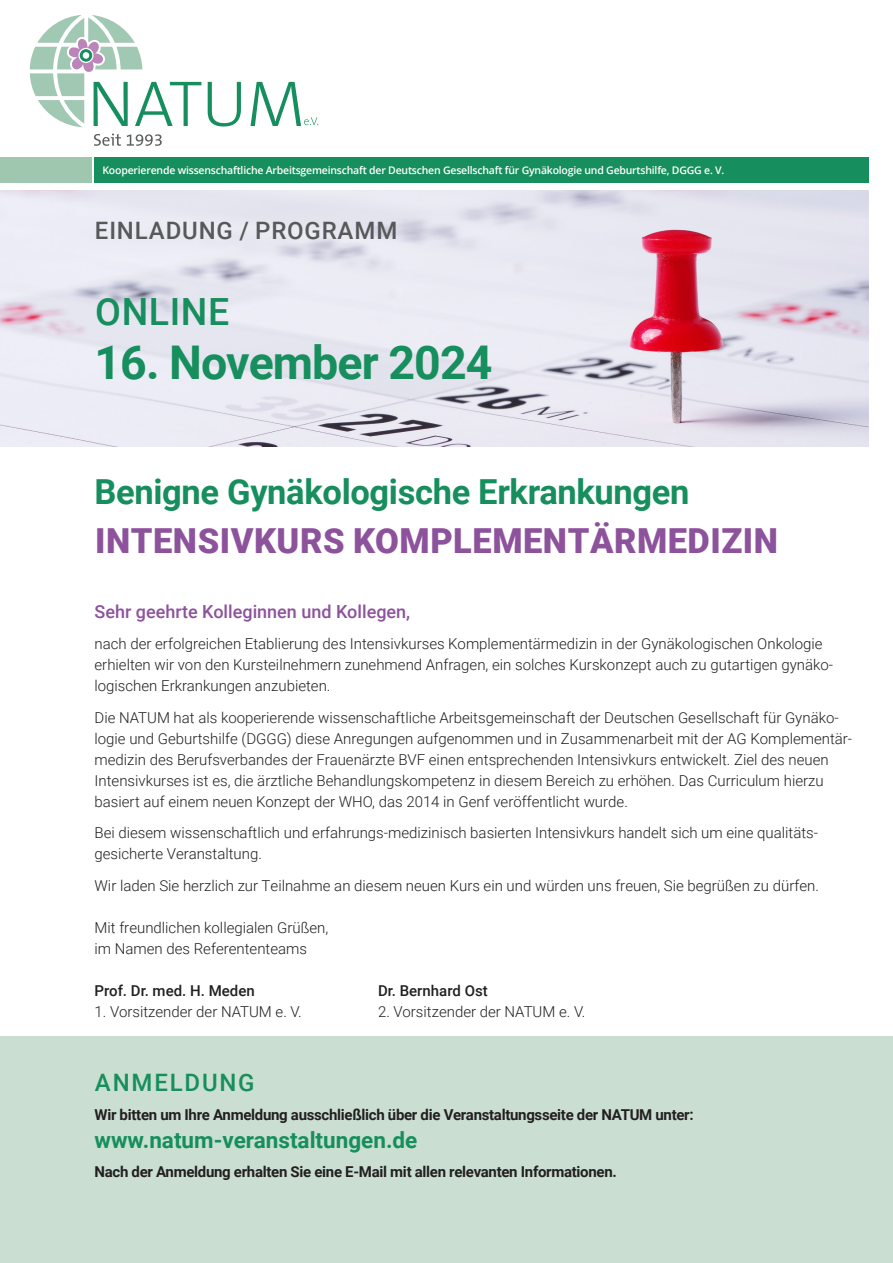
<style>
.page{position:relative;width:893px;height:1263px;background:#fff}
.page>*{position:absolute;margin:0;border:0;box-sizing:border-box;transform-origin:0 0}
.t1{font:700 46.5px "Roboto";letter-spacing:-.02em;color:#168e5d}
.t2{font:500 37.5px "Roboto";letter-spacing:.015em;color:#168e5d}
.t3{font:700 34.5px "Roboto";letter-spacing:-.01em;color:#168e5d}
.t4{font:900 34.5px "Roboto";letter-spacing:.015em;color:#8d529c}
.t5{font:500 24px "Roboto";letter-spacing:.035em;color:#57585a}
.t6{font:500 24px "Roboto";letter-spacing:.075em;color:#168e5d}
.t7{font:700 22.5px "Roboto";color:#168e5d}
.t8{font:500 18px "Roboto";color:#8d529c}
.t9{font:300 15px/21px "Roboto";color:#231f20}
.t10{font:700 15px "Roboto";letter-spacing:-.02em;color:#231f20}
.t11{font:500 15px "Roboto";color:#231f20}
.t12{font:600 10.5px "Open Sans";letter-spacing:-.02em;color:#fff}
</style>
<div class="page">
<div style="left:0;top:1036px;width:893px;height:227px;background:#cadfd1"></div>
<svg style="left:208px;top:82px;width:33px;height:44px"></svg>
<svg style="left:94px;top:133px;width:27px;height:13px"></svg>
<svg style="left:127px;top:134px;width:35px;height:12px"></svg>
<svg style="left:251px;top:82px;width:67px;height:44px"></svg>
<svg style="left:30px;top:15px;width:171px;height:112px"></svg>
<div style="left:95px;top:157px;width:773px;height:26px;background:#168e5d"></div>
<div style="left:0;top:157px;width:92px;height:26px;background:#9fc6af"></div>
<img style="left:0;top:190px;width:868px;height:256px">
<p class="t12" style="left:102px;top:163px;width:623px">Kooperierende wissenschaftliche Arbeitsgemeinschaft der Deutschen Gesellschaft für Gynäkologie und Geburtshilfe, DGGG e. V.</p>
<h3 class="t5" style="left:95px;top:214px;width:304px">EINLADUNG / PROGRAMM</h3>
<h2 class="t2" style="left:95px;top:286px;width:136px">ONLINE</h2>
<h1 class="t1" style="left:95px;top:330px;width:399px">16. November 2024</h1>
<h3 class="t3" style="left:95px;top:467px;width:596px">Benigne Gynäkologische Erkrankungen</h3>
<h3 class="t4" style="left:95px;top:517px;width:684px">INTENSIVKURS KOMPLEMENTÄRMEDIZIN</h3>
<p class="t8" style="left:95px;top:599px;width:317px">Sehr geehrte Kolleginnen und Kollegen,</p>
<p class="t9" style="left:95px;top:633px;width:740px">nach der erfolgreichen Etablierung des Intensivkurses Komplementärmedizin in der Gynäkologischen Onkologie erhielten wir von den Kursteilnehmern zunehmend Anfragen, ein solches Kurskonzept auch zu gutartigen gynäko&shy;logischen Erkrankungen anzubieten.</p>
<p class="t9" style="left:95px;top:706px;width:759px">Die NATUM hat als kooperierende wissenschaftliche Arbeitsgemeinschaft der Deutschen Gesellschaft für Gynäko&shy;logie und Geburtshilfe (DGGG) diese Anregungen aufgenommen und in Zusammenarbeit mit der AG Komplementär&shy;medizin des Berufsverbandes der Frauenärzte BVF einen entsprechenden Intensivkurs entwickelt. Ziel des neuen Intensivkurses ist es, die ärztliche Behandlungskompetenz in diesem Bereich zu erhöhen. Das Curriculum hierzu basiert auf einem neuen Konzept der WHO, das 2014 in Genf veröffentlicht wurde.</p>
<p class="t9" style="left:95px;top:822px;width:725px">Bei diesem wissenschaftlich und erfahrungs-medizinisch basierten Intensivkurs handelt sich um eine qualitäts&shy;gesicherte Veranstaltung.</p>
<p class="t9" style="left:95px;top:874px;width:726px">Wir laden Sie herzlich zur Teilnahme an diesem neuen Kurs ein und würden uns freuen, Sie begrüßen zu dürfen.</p>
<p class="t9" style="left:95px;top:916px;width:235px">Mit freundlichen kollegialen Grüßen, im Namen des Referententeams</p>
<p class="t11" style="left:95px;top:980px;width:162px">Prof. Dr. med. H. Meden</p>
<p class="t11" style="left:378px;top:980px;width:111px">Dr. Bernhard Ost</p>
<p class="t9" style="left:95px;top:1000px;width:209px">1. Vorsitzender der NATUM e. V.</p>
<p class="t9" style="left:378px;top:1000px;width:209px">2. Vorsitzender der NATUM e. V.</p>
<h3 class="t6" style="left:95px;top:1066px;width:161px">ANMELDUNG</h3>
<p class="t10" style="left:95px;top:1104px;width:601px">Wir bitten um Ihre Anmeldung ausschließlich über die Veranstaltungsseite der NATUM unter:</p>
<h3 class="t7" style="left:95px;top:1125px;width:324px">www.natum-veranstaltungen.de</h3>
<p class="t10" style="left:95px;top:1161px;width:524px">Nach der Anmeldung erhalten Sie eine E-Mail mit allen relevanten Informationen.</p>
</div>
